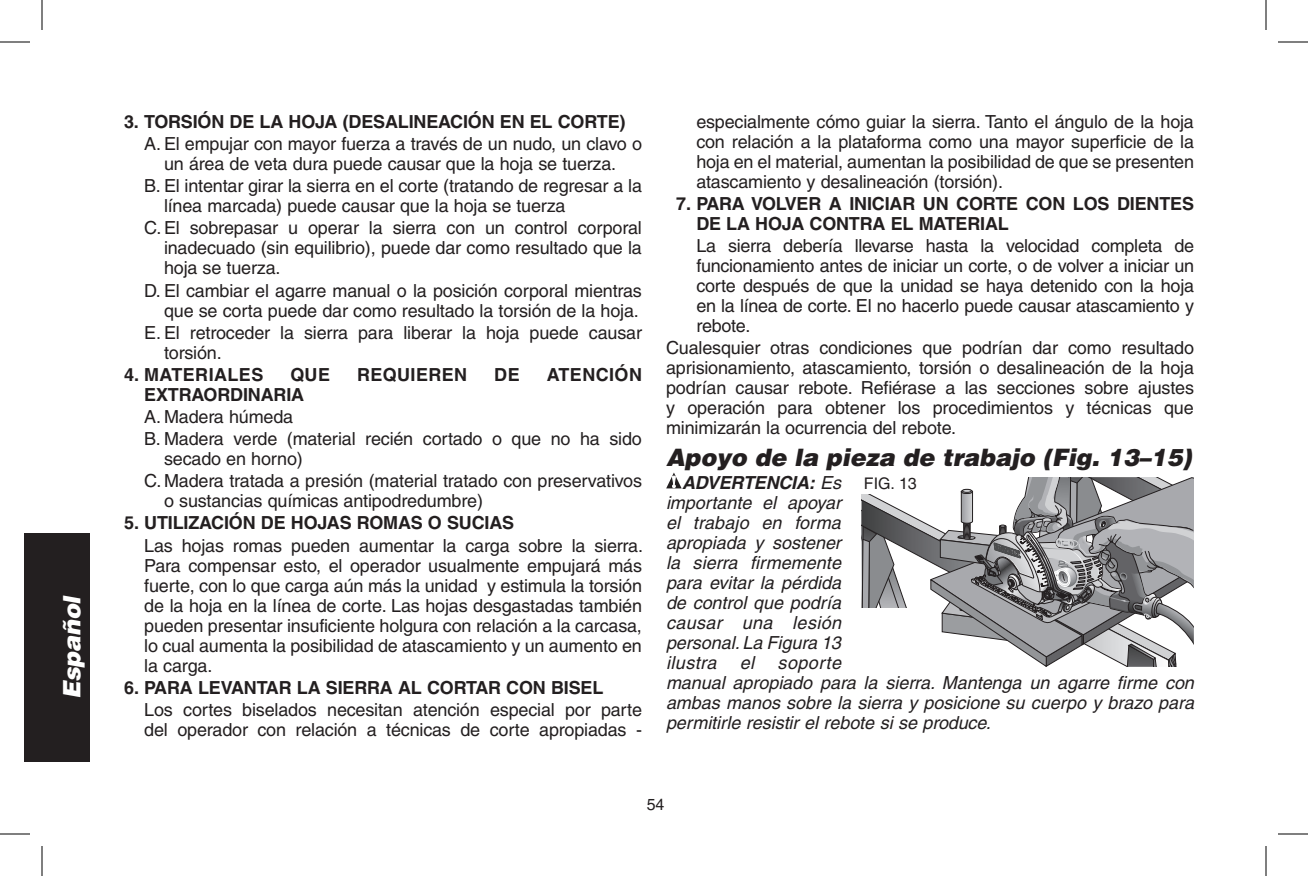
<style>
.page{position:relative;width:1308px;height:876px;background:#fff}
.page>*{position:absolute;margin:0;border:0;box-sizing:border-box;transform-origin:0 0}
.t1{font:italic 900 24px "Helvetica";letter-spacing:-.005em;color:#231f20}
.t2{font:italic 900 24px "Helvetica";color:#fff}
.t3{font:18px/20px "Helvetica";letter-spacing:-.01em;color:#231f20}
.t4{font:italic 18px/20px "Helvetica";color:#231f20;text-align:justify}
.t5{font:700 18px/20px "Helvetica";letter-spacing:-.01em;color:#231f20}
.t6{font:italic 700 18px "Helvetica";letter-spacing:-.01em;color:#231f20}
.t7{font:16px "Helvetica";color:#231f20}
.s1{font-weight:400}
</style>
<div class="page">
<div style="left:24px;top:534px;width:66px;height:228px;background:#231f20"></div>
<svg style="left:666px;top:488px;width:16px;height:1px"></svg>
<svg style="left:666px;top:473px;width:16px;height:15px"></svg>
<svg style="left:862px;top:494px;width:67px;height:114px"></svg>
<svg style="left:929px;top:477px;width:265px;height:190px"></svg>
<hr style="left:0;top:42px;width:30px;height:1px;background:#000">
<hr style="left:1278px;top:42px;width:30px;height:1px;background:#000">
<hr style="left:0;top:834px;width:30px;height:1px;background:#000">
<hr style="left:1278px;top:834px;width:30px;height:1px;background:#000">
<hr style="left:42px;top:0;width:1px;height:30px;background:#000">
<hr style="left:42px;top:846px;width:1px;height:30px;background:#000">
<hr style="left:1266px;top:0;width:1px;height:30px;background:#000">
<hr style="left:1266px;top:846px;width:1px;height:30px;background:#000">
<h1 class="t2" style="left:56px;top:699px;width:106px;rotate:-90deg">Español</h1>
<p class="t5" style="left:124px;top:111px;width:190px">3. TORSIÓN DE LA HOJA</p>
<p class="t5" style="left:343px;top:111px;width:84px">(DESALINEA</p>
<p class="t5" style="left:450px;top:111px;width:177px">CIÓN EN EL CORTE)</p>
<p class="t3" style="left:144px;top:134px;width:499px;text-align:center">A. El empujar con mayor fuerza a través de un nudo, un clavo o un área de veta dura puede causar que la hoja se tuerza.</p>
<p class="t3" style="left:164px;top:176px;width:480px;text-indent:-20px">B. El intentar girar la sierra en el corte (tratando de regresar a la línea marcada) puede causar que la hoja se tuerza</p>
<p class="t3" style="left:164px;top:218px;width:479px;text-align:justify;text-indent:-20px">C.El sobrepasar u operar la sierra con un control corporal inadecuado (sin equilibrio), puede dar como resultado que la hoja se tuerza.</p>
<p class="t3" style="left:144px;top:280px;width:499px;text-align:right">D. El cambiar el agarre manual o la posición corporal mientras que se corta puede dar como resultado la torsión de la hoja.</p>
<p class="t3" style="left:164px;top:322px;width:479px;text-indent:-20px">E. El retroceder la sierra para liberar la hoja puede causar torsión.</p>
<p class="t5" style="left:124px;top:364px;width:103px">4. MATERIALE</p>
<p class="t5" style="left:251px;top:364px;width:14px">S</p>
<p class="t5" style="left:290px;top:364px;width:27px">QUE</p>
<p class="t5" style="left:357px;top:364px;width:73px">REQUIEREN</p>
<p class="t5" style="left:494px;top:364px;width:25px">DE</p>
<p class="t5" style="left:547px;top:364px;width:82px">ATENCIÓN</p>
<p class="t5" style="left:144px;top:384px;width:48px">EXTRAOR</p>
<p class="t5" style="left:230px;top:384px;width:31px">DINAR</p>
<p class="t5" style="left:286px;top:384px;width:19px">IA</p>
<p class="t3" style="left:144px;top:406px;width:499px;line-height:22.2px">A. Madera húmeda<br>B. Madera verde (material recién cortado o que no ha sido</p>
<p class="t3" style="left:144px;top:448px;width:499px;line-height:22.2px;text-indent:20px">secado en horno)<br>C.Madera tratada a presión (material tratado con preservativos</p>
<p class="t3" style="left:164px;top:491px;width:320px">o sustancias químicas antipodredumbre)</p>
<p class="t5" style="left:124px;top:513px;width:193px">5. UTILIZACIÓN DE HOJA</p>
<p class="t5" style="left:340px;top:513px;width:176px">S ROMAS O SUCIAS</p>
<p class="t3" style="left:144px;top:535px;width:500px;text-align:justify">Las hojas romas pueden aumentar la carga sobre la sierra.<br>Para compensar esto, el operador usualmente empujará más fuerte, con lo que carga aún más la unidad y estimula la torsión de la hoja en la línea de corte. Las hojas desgastadas también pueden presentar insuficiente holgura con relación a la carcasa, lo cual aumenta la posibilidad de atascamiento y un aumento en la carga.</p>
<p class="t5" style="left:124px;top:677px;width:44px">6. PARA</p>
<p class="t5" style="left:198px;top:677px;width:158px">LEVANTAR LA SIERRA</p>
<p class="t5" style="left:398px;top:677px;width:194px">AL CORTAR CON BISEL</p>
<p class="t3" style="left:144px;top:700px;width:499px">Los cortes biselados necesitan atención especial por parte del operador con relación a técnicas de corte apropiadas -</p>
<p class="t3" style="left:696px;top:112px;width:499px;text-align:justify">especialmente cómo guiar la sierra. Tanto el ángulo de la hoja con relación a la plataforma como una mayor superficie de la hoja en el material, aumentan la posibilidad de que se presenten atascamiento y desalineación (torsión).</p>
<p class="t5" style="left:676px;top:193px;width:44px">7. PARA</p>
<p class="t5" style="left:696px;top:193px;width:499px;text-indent:55px">VOLVER A INICIAR UN CORTE CON LOS DIENTES<br>DE LA HOJA</p>
<p class="t5" style="left:810px;top:213px;width:188px">CONTRA EL MATERIAL</p>
<p class="t3" style="left:696px;top:236px;width:499px;text-align:justify">La sierra debería llevarse hasta la velocidad completa de funcionamiento antes de iniciar un corte, o de volver a iniciar un corte después de que la unidad se haya detenido con la hoja en la línea de corte. El no hacerlo puede causar atascamiento y rebote.</p>
<p class="t3" style="left:666px;top:338px;width:529px;text-align:justify">Cualesquier otras condiciones que podrían dar como resultado aprisionamiento, atascamiento, torsión o desalineación de la hoja podrían causar rebote. Refiérase a las secciones sobre ajustes y operación para obtener los procedimientos y técnicas que minimizarán la ocurrencia del rebote.</p>
<h1 class="t1" style="left:666px;top:442px;width:527px">Apoyo de la pieza de trabajo (Fig. 13–15)</h1>
<p class="t6" style="left:682px;top:471px;width:161px">ADVERTENCIA: <span class="s1">Es</span></p>
<p class="t7" style="left:864px;top:474px;width:54px">fig. 13</p>
<p class="t4" style="left:666px;top:492px;width:177px">importante el apoyar el trabajo en forma apropiada y sostener la sierra firmemente para evitar la pérdida de control que podría causar una lesión personal. La Figura 13 ilustra</p>
<p class="t4" style="left:740px;top:652px;width:16px">el</p>
<p class="t4" style="left:666px;top:652px;width:529px;text-align:left;text-indent:112px">soporte<br>manual apropiado para la sierra. Mantenga un agarre firme con ambas manos sobre la sierra y posicione su cuerpo y brazo para permitirle resistir el rebote si se produce.</p>
<p class="t7" style="left:647px;top:796px;width:19px">54</p>
</div>
